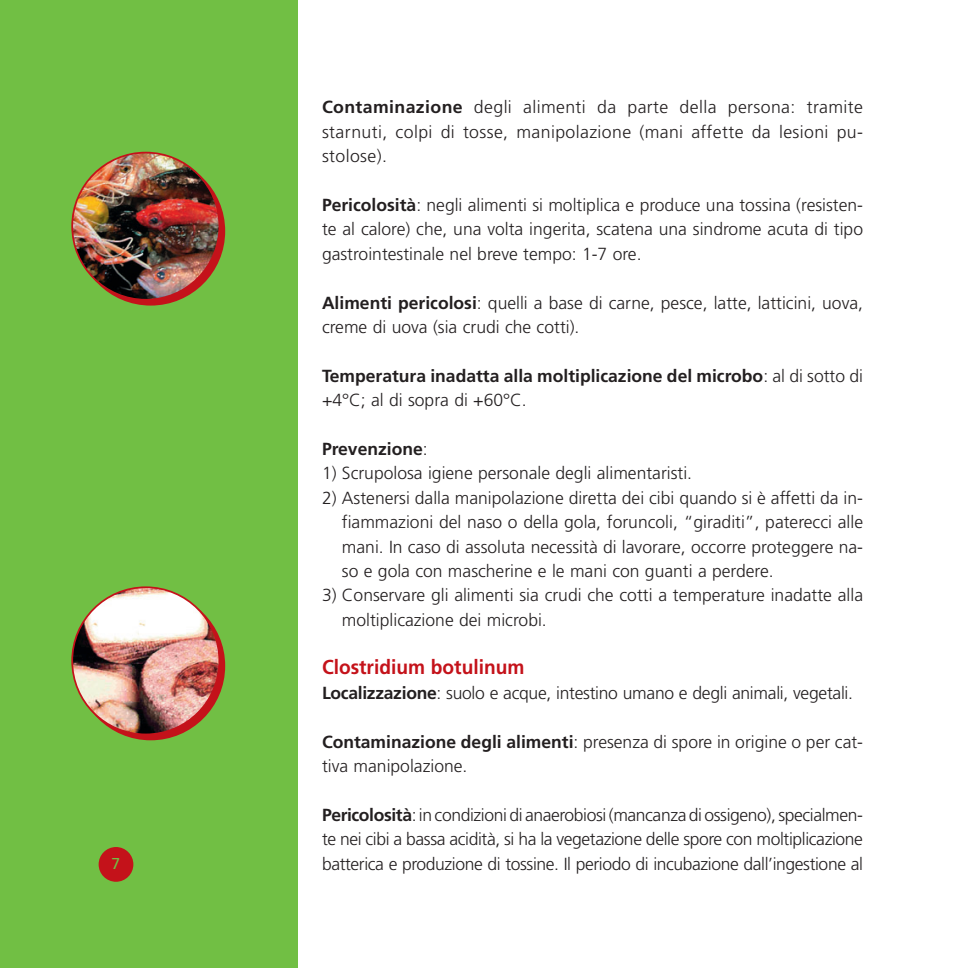
<style>
.page{position:relative;width:968px;height:968px;background:#fff}
.page>*{position:absolute;margin:0;border:0;box-sizing:border-box;transform-origin:0 0}
.t1{font:700 20.12px "Frutiger";color:#c4121a;scale:.95 1}
.t2{font:300 17.5px/24.3px "Frutiger";color:#231f20;text-align:justify}
.t3{font:700 17.5px/24.3px "Frutiger";color:#231f20}
.t4{font:15.75px "Frutiger";color:#71bf44}
.s1{font-weight:700}
.s2{font-weight:300}
</style>
<div class="page">
<div style="left:0;top:1px;width:297px;height:966px;background:#71bf44"></div>
<div style="left:99px;top:846px;width:34px;height:35px;background:#c4121a;border-radius:50%"></div>
<img style="left:71px;top:152px;width:149px;height:148px">
<img style="left:71px;top:586px;width:149px;height:149px">
<p class="t4" style="left:112px;top:857px;width:10px">7</p>
<p class="t2" style="left:322px;top:96px;width:542px"><span class="s1">Contaminazione</span> degli alimenti da parte della persona: tramite starnuti, colpi di tosse, manipolazione (mani affette da lesioni pu&shy;stolose).</p>
<p class="t2" style="left:322px;top:194px;width:542px"><span class="s1">Pericolosità</span>: negli alimenti si moltiplica e produce una tossina (resisten&shy;te al calore) che, una volta ingerita, scatena una sindrome acuta di tipo gastrointestinale nel breve tempo: 1-7 ore.</p>
<p class="t2" style="left:322px;top:291px;width:542px"><span class="s1">Alimenti pericolosi</span>: quelli a base di carne, pesce, latte, latticini, uova, creme di uova (sia crudi che cotti).</p>
<p class="t3" style="left:322px;top:365px;width:542px">Temperatura inadatta alla moltiplicazione del microbo<span class="s2">: al di sotto di +4°C; al di sopra di +60°C.</span></p>
<p class="t3" style="left:322px;top:438px;width:107px">Prevenzione<span class="s2">:</span></p>
<p class="t2" style="left:322px;top:462px;width:371px">1) Scrupolosa igiene personale degli alimentaristi.</p>
<p class="t2" style="left:342px;top:486px;width:522px;text-indent:-20px">2) Astenersi dalla manipolazione diretta dei cibi quando si è affetti da in&shy;fiammazioni del naso o della gola, foruncoli, “giraditi”, paterecci alle mani. In caso di assoluta necessità di lavorare, occorre proteggere na&shy;so e gola con mascherine e le mani con guanti a perdere.</p>
<p class="t2" style="left:342px;top:584px;width:522px;text-indent:-20px">3) Conservare gli alimenti sia crudi che cotti a temperature inadatte alla moltiplicazione dei microbi.</p>
<p class="t1" style="left:322px;top:659px;width:214px">Clostridium botulinum</p>
<p class="t2" style="left:322px;top:682px;width:532px"><span class="s1">Localizzazione</span>: suolo e acque, intestino umano e degli animali, vegetali.</p>
<p class="t2" style="left:322px;top:730px;width:542px"><span class="s1">Contaminazione degli alimenti</span>: presenza di spore in origine o per cat&shy;tiva manipolazione.</p>
<p class="t2" style="left:322px;top:803px;width:542px"><span class="s1">Pericolosità</span>: in condizioni di anaerobiosi (mancanza di ossigeno), specialmen&shy;te nei cibi a bassa acidità, si ha la vegetazione delle spore con moltiplicazione batterica e produzione di tossine. Il periodo di incubazione dall’ingestione al</p>
</div>
